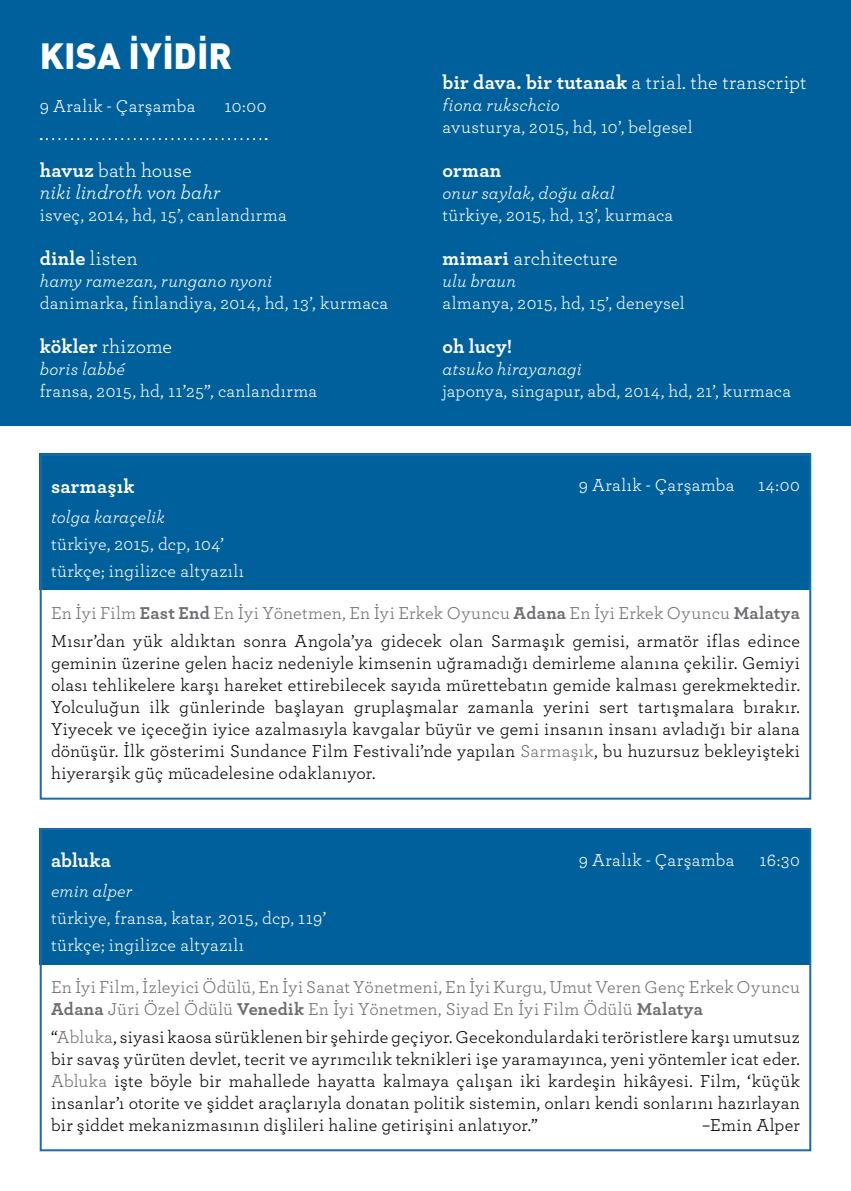
<style>
.page{position:relative;width:851px;height:1191px;background:#fff}
.page>*{position:absolute;margin:0;border:0;box-sizing:border-box;transform-origin:0 0}
.t1{font:900 36px "DIN Pro";color:#fff}
.t2{font:20px "Archer";letter-spacing:.015em;color:#fff}
.t3{font:italic 20px/22px "Archer";letter-spacing:.005em;color:#fff}
.t4{font:700 20px "Archer";letter-spacing:.015em;color:#fff}
.t5{font:18px/22px "Archer";letter-spacing:.015em;color:#000;text-align:justify}
.t6{font:18px/26.8px "Archer";letter-spacing:.02em;color:#fff}
.t7{font:18px/22px "Archer";letter-spacing:.01em;color:#6d6e71}
.t8{font:italic 18px "Archer";letter-spacing:.01em;color:#fff}
.s1{font-weight:700;font-style:normal}
.s2{font-style:normal}
.s3{font-weight:700}
.s4{color:#6d6e71}
.s5{font-weight:700;color:#6d6e71}
</style>
<div class="page">
<div style="left:40px;top:454px;width:771px;height:136px;background:#00609c"></div>
<div style="left:40px;top:454px;width:771px;height:345px;border:2px solid #1a6bac"></div>
<div style="left:40px;top:828px;width:771px;height:136px;background:#00609c"></div>
<div style="left:40px;top:828px;width:771px;height:323px;border:2px solid #1a6bac"></div>
<div style="left:0;top:0;width:850px;height:425px;background:#00609c"></div>
<svg style="left:41px;top:138px;width:225px;height:2px"></svg>
<h1 class="t1" style="left:40px;top:31px;width:193px">KISA İYİDİR</h1>
<p class="t6" style="left:40px;top:92px;width:157px">9 Aralık - Çarşamba</p>
<p class="t6" style="left:224px;top:92px;width:43px">10:00</p>
<p class="t3" style="left:40px;top:158px;width:182px"><span class="s1">havuz</span> <span class="s2">bath house </span>niki lindroth von bahr</p>
<p class="t6" style="left:40px;top:201px;width:248px">isveç, 2014, hd, 15’, canlandırma</p>
<p class="t2" style="left:40px;top:244px;width:99px"><span class="s3">dinle</span> listen</p>
<p class="t8" style="left:40px;top:268px;width:234px">hamy ramezan, rungano nyoni</p>
<p class="t6" style="left:40px;top:289px;width:350px">danimarka, finlandiya, 2014, hd, 13’, kurmaca</p>
<p class="t2" style="left:40px;top:332px;width:134px"><span class="s3">kökler</span> rhizome</p>
<p class="t8" style="left:40px;top:356px;width:87px">boris labbé</p>
<p class="t6" style="left:40px;top:377px;width:279px">fransa, 2015, hd, 11’25”, canlandırma</p>
<p class="t4" style="left:51px;top:470px;width:85px">sarmaşık</p>
<p class="t8" style="left:51px;top:504px;width:115px">tolga karaçelik</p>
<p class="t6" style="left:51px;top:529px;width:194px">türkiye, 2015, dcp, 104’ türkçe; ingilizce altyazılı</p>
<p class="t2" style="left:442px;top:68px;width:365px"><span class="s3">bir dava. bir tutanak</span> a trial. the transcript</p>
<p class="t8" style="left:442px;top:92px;width:119px">fiona rukschcio</p>
<p class="t6" style="left:442px;top:113px;width:251px">avusturya, 2015, hd, 10’, belgesel</p>
<p class="t4" style="left:442px;top:154px;width:60px">orman</p>
<p class="t8" style="left:442px;top:180px;width:174px">onur saylak, doğu akal</p>
<p class="t6" style="left:442px;top:201px;width:232px">türkiye, 2015, hd, 13’, kurmaca</p>
<p class="t2" style="left:442px;top:244px;width:177px"><span class="s3">mimari</span> architecture</p>
<p class="t8" style="left:442px;top:268px;width:75px">ulu braun</p>
<p class="t6" style="left:442px;top:289px;width:244px">almanya, 2015, hd, 15’, deneysel</p>
<p class="t4" style="left:442px;top:330px;width:71px">oh lucy!</p>
<p class="t8" style="left:442px;top:356px;width:141px">atsuko hirayanagi</p>
<p class="t6" style="left:442px;top:377px;width:350px">japonya, singapur, abd, 2014, hd, 21’, kurmaca</p>
<p class="t6" style="left:578px;top:471px;width:157px">9 Aralık - Çarşamba</p>
<p class="t6" style="left:758px;top:471px;width:43px">14:00</p>
<p class="t5" style="left:51px;top:598px;width:750px;line-height:27.6px"><span class="s4">En İyi Film</span> <span class="s5">East End</span> <span class="s4">En İyi Yönetmen, En İyi Erkek Oyuncu</span> <span class="s5">Adana</span> <span class="s4">En İyi Erkek Oyuncu</span> <span class="s5">Malatya<br></span>Mısır’dan yük aldıktan sonra Angola’ya gidecek olan Sarmaşık gemisi, armatör iflas edince</p>
<p class="t5" style="left:51px;top:650px;width:750px">geminin üzerine gelen haciz nedeniyle kimsenin uğramadığı demirleme alanına çekilir. Gemiyi olası tehlikelere karşı hareket ettirebilecek sayıda mürettebatın gemide kalması gerekmektedir.<br>Yolculuğun ilk günlerinde başlayan gruplaşmalar zamanla yerini sert tartışmalara bırakır.<br>Yiyecek ve içeceğin iyice azalmasıyla kavgalar büyür ve gemi insanın insanı avladığı bir alana dönüşür. İlk gösterimi Sundance Film Festivali’nde yapılan <span class="s4">Sarmaşık</span>, bu huzursuz bekleyişteki hiyerarşik güç mücadelesine odaklanıyor.</p>
<p class="t4" style="left:51px;top:844px;width:61px">abluka</p>
<p class="t8" style="left:51px;top:878px;width:83px">emin alper</p>
<p class="t6" style="left:51px;top:904px;width:277px">türkiye, fransa, katar, 2015, dcp, 119’ türkçe; ingilizce altyazılı</p>
<p class="t6" style="left:578px;top:845px;width:157px">9 Aralık - Çarşamba</p>
<p class="t6" style="left:759px;top:845px;width:42px">16:30</p>
<p class="t7" style="left:51px;top:975px;width:750px">En İyi Film, İzleyici Ödülü, En İyi Sanat Yönetmeni, En İyi Kurgu, Umut Veren Genç Erkek Oyuncu<br><span class="s3">Adana</span> Jüri Özel Ödülü <span class="s3">Venedik</span> En İyi Yönetmen, Siyad En İyi Film Ödülü <span class="s3">Malatya</span></p>
<p class="t5" style="left:51px;top:1025px;width:750px">“<span class="s4">Abluka</span>, siyasi kaosa sürüklenen bir şehirde geçiyor. Gecekondulardaki teröristlere karşı umutsuz bir savaş yürüten devlet, tecrit ve ayrımcılık teknikleri işe yaramayınca, yeni yöntemler icat eder.<br><span class="s4">Abluka</span> işte böyle bir mahallede hayatta kalmaya çalışan iki kardeşin hikâyesi. Film, ‘küçük insanlar’ı otorite ve şiddet araçlarıyla donatan politik sistemin, onları kendi sonlarını hazırlayan bir şiddet mekanizmasının dişlileri haline getirişini anlatıyor.”</p>
<p class="t5" style="left:702px;top:1113px;width:99px">–Emin Alper</p>
</div>
